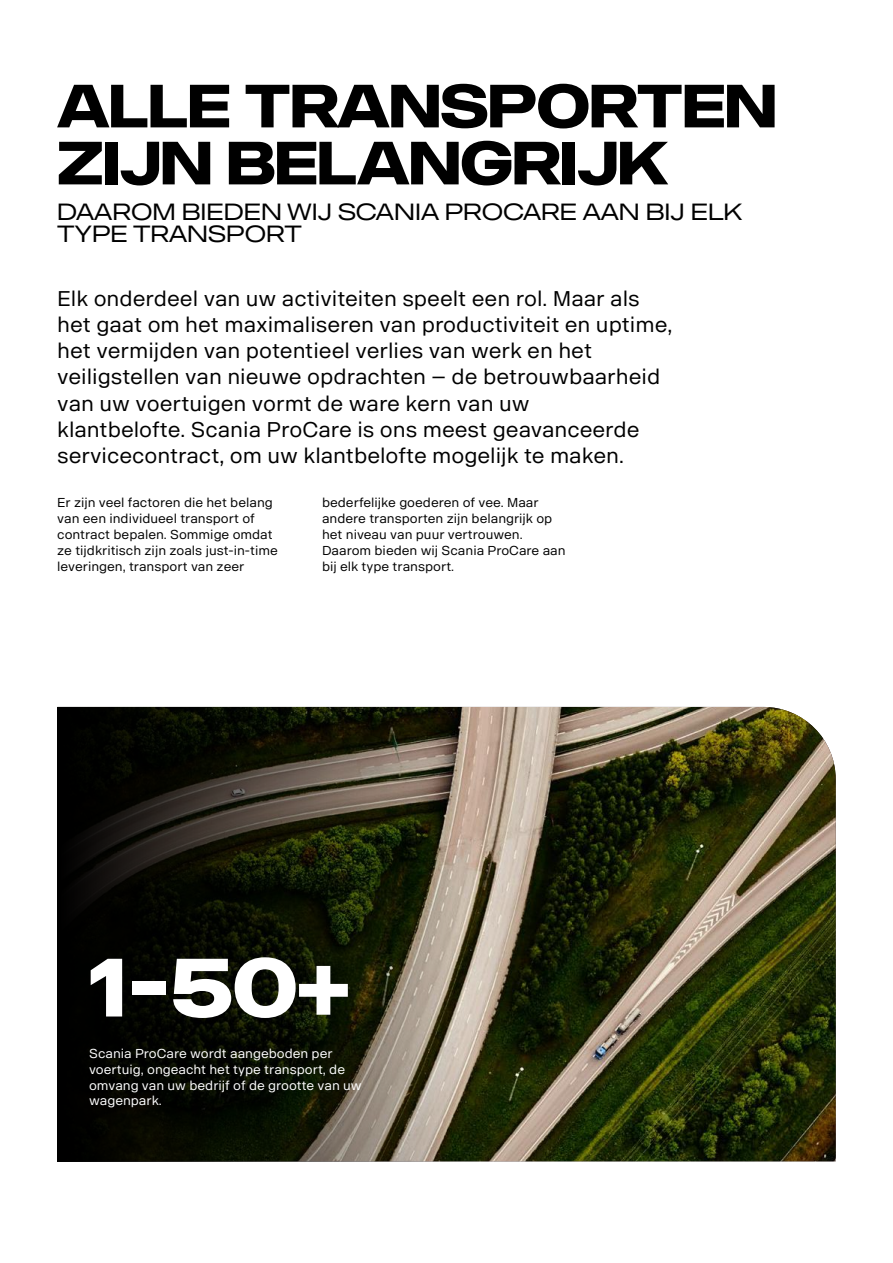
<style>
.page{position:relative;width:893px;height:1263px;background:#fff}
.page>*{position:absolute;margin:0;border:0;box-sizing:border-box;transform-origin:0 0}
.t1{font:700 81.3px "Scania Sans Headline";color:#fff}
.t2{font:700 60px/57px "Scania Sans Headline";color:#000}
.t3{font:23.1px/21.9px "Scania Sans Headline";color:#000}
.t4{font:21px/26.2px "Scania Sans";color:#000}
.t5{font:12.75px/15.9px "Scania Sans";color:#000}
.t6{font:12.75px/15.9px "Scania Sans";color:#fff}
</style>
<div class="page">
<img style="left:458px;top:707px;width:378px;height:454px">
<svg style="left:57px;top:707px;width:401px;height:454px;background:#25251a"></svg>
<h2 class="t2" style="left:57px;top:77px;width:721px">ALLE TRANSPORTEN<br>ZIJN BELANGRIJK</h2>
<p class="t3" style="left:57px;top:201px;width:686px">DAAROM BIEDEN WIJ SCANIA PROCARE AAN BIJ ELK<br>TYPE TRANSPORT</p>
<p class="t4" style="left:57px;top:285px;width:617px">Elk onderdeel van uw activiteiten speelt een rol. Maar als het gaat om het maximaliseren van productiviteit en uptime, het vermijden van potentieel verlies van werk en het veiligstellen van nieuwe opdrachten – de betrouwbaarheid van uw voertuigen vormt de ware kern van uw<br>klantbelofte. Scania ProCare is ons meest geavanceerde servicecontract, om uw klantbelofte mogelijk te maken.</p>
<p class="t5" style="left:57px;top:494px;width:222px">Er zijn veel factoren die het belang van een individueel transport of contract bepalen. Sommige omdat ze tijdkritisch zijn zoals just-in-time leveringen, transport van zeer</p>
<p class="t5" style="left:322px;top:494px;width:245px">bederfelijke goederen of vee. Maar andere transporten zijn belangrijk op het niveau van puur vertrouwen.<br>Daarom bieden wij Scania ProCare aan bij elk type transport.</p>
<h1 class="t1" style="left:89px;top:939px;width:261px">1-50+</h1>
<p class="t6" style="left:89px;top:1045px;width:274px">Scania ProCare wordt aangeboden per voertuig, ongeacht het type transport, de omvang van uw bedrijf of de grootte van uw wagenpark.</p>
</div>
